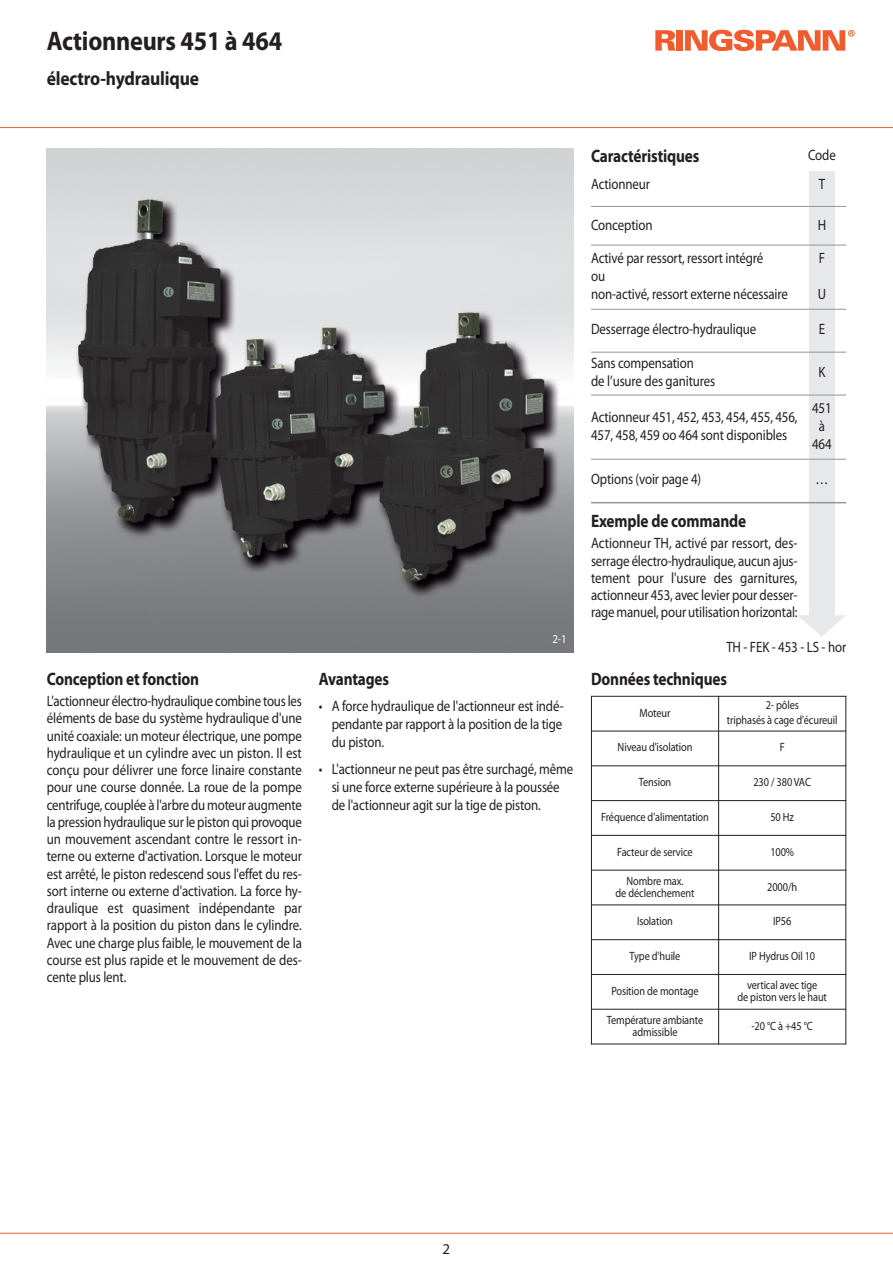
<style>
.page{position:relative;width:893px;height:1263px;background:#fff}
.page>*{position:absolute;margin:0;border:0;box-sizing:border-box;transform-origin:0 0}
.t1{font:700 27px "Myriad Pro";letter-spacing:-.01em;color:#231f20;scale:.9 1}
.t2{font:700 19.5px "Myriad Pro";letter-spacing:-.01em;color:#231f20;scale:.9 1}
.t3{font:700 18px "Myriad";letter-spacing:-.01em;color:#231f20;scale:.85 1}
.t4{font:700 18px "Myriad Pro";letter-spacing:-.01em;color:#231f20;scale:.85 1}
.t5{font:15px/17.2px "Myriad Pro";letter-spacing:-.01em;color:#231f20;scale:.86 1}
.t6{font:15px "Myriad Pro";letter-spacing:-.01em;color:#231f20}
.t7{font:12px/12px "Myriad Pro";letter-spacing:-.01em;color:#231f20;text-align:center;scale:.86 1}
.t8{font:12px "Myriad";color:#fff;scale:.9 1}
</style>
<div class="page">
<svg style="left:655px;top:30px;width:20px;height:21px"></svg>
<div style="left:677px;top:30px;width:6px;height:21px;background:#f15b2e"></div>
<svg style="left:685px;top:30px;width:170px;height:21px"></svg>
<hr style="left:0;top:127px;width:893px;height:1px;background:#f15b2e">
<hr style="left:0;top:1233px;width:893px;height:1px;background:#f15b2e">
<img style="left:47px;top:149px;width:527px;height:504px">
<div style="left:809px;top:171px;width:25px;height:450px;background:#e7e8e9"></div>
<svg style="left:798px;top:615px;width:48px;height:21px"></svg>
<hr style="left:591px;top:206px;width:255px;height:1px;background:#939598">
<hr style="left:591px;top:245px;width:255px;height:1px;background:#939598">
<hr style="left:591px;top:309px;width:255px;height:1px;background:#939598">
<hr style="left:591px;top:352px;width:255px;height:1px;background:#939598">
<hr style="left:591px;top:395px;width:255px;height:1px;background:#939598">
<hr style="left:591px;top:459px;width:255px;height:1px;background:#939598">
<hr style="left:591px;top:502px;width:255px;height:1px;background:#939598">
<hr style="left:591px;top:696px;width:1px;height:348px;background:#231f20">
<hr style="left:718px;top:696px;width:1px;height:348px;background:#231f20">
<hr style="left:845px;top:696px;width:1px;height:348px;background:#231f20">
<hr style="left:591px;top:696px;width:255px;height:1px;background:#231f20">
<hr style="left:591px;top:731px;width:255px;height:1px;background:#231f20">
<hr style="left:591px;top:765px;width:255px;height:1px;background:#231f20">
<hr style="left:591px;top:800px;width:255px;height:1px;background:#231f20">
<hr style="left:591px;top:835px;width:255px;height:1px;background:#231f20">
<hr style="left:591px;top:870px;width:255px;height:1px;background:#231f20">
<hr style="left:591px;top:904px;width:255px;height:1px;background:#231f20">
<hr style="left:591px;top:939px;width:255px;height:1px;background:#231f20">
<hr style="left:591px;top:974px;width:255px;height:1px;background:#231f20">
<hr style="left:591px;top:1009px;width:255px;height:1px;background:#231f20">
<hr style="left:591px;top:1043px;width:255px;height:1px;background:#231f20">
<h1 class="t1" style="left:47px;top:31px;width:263px">Actionneurs 451 à 464</h1>
<h2 class="t2" style="left:47px;top:71px;width:171px">électro-hydraulique</h2>
<p class="t3" style="left:47px;top:672px;width:181px">Conception et fonction</p>
<p class="t5" style="left:47px;top:694px;width:298px;text-align:justify">L'actionneur électro-hydraulique combine tous les éléments de base du système hydraulique d'une unité coaxiale: un moteur électrique, une pompe hydraulique et un cylindre avec un piston. Il est conçu pour délivrer une force linaire constante pour une course donnée. La roue de la pompe centrifuge, couplée à l'arbre du moteur augmente la pression hydraulique sur le piston qui provoque un mouvement ascendant contre le ressort in&shy;terne ou externe d'activation. Lorsque le moteur est arrêté, le piston redescend sous l'effet du res&shy;sort interne ou externe d'activation. La force hy&shy;draulique est quasiment indépendante par rapport à la position du piston dans le cylindre.<br>Avec une charge plus faible, le mouvement de la course est plus rapide et le mouvement de des&shy;cente plus lent.</p>
<p class="t8" style="left:552px;top:634px;width:17px">2-1</p>
<p class="t3" style="left:319px;top:672px;width:84px">Avantages</p>
<p class="t5" style="left:332px;top:698px;width:271px;line-height:18px;text-align:justify;text-indent:-13px">• A force hydraulique de l'actionneur est indé&shy;pendante par rapport à la position de la tige du piston.</p>
<p class="t5" style="left:332px;top:761px;width:282px;line-height:18px;text-indent:-13px">• L'actionneur ne peut pas être surchagé, même si une force externe supérieure à la poussée de l'actionneur agit sur la tige de piston.</p>
<p class="t4" style="left:591px;top:150px;width:129px">Caractéristiques</p>
<p class="t5" style="left:808px;top:148px;width:34px">Code</p>
<p class="t5" style="left:591px;top:177px;width:70px">Actionneur</p>
<p class="t5" style="left:819px;top:177px;width:9px">T</p>
<p class="t5" style="left:591px;top:217px;width:73px">Conception</p>
<p class="t5" style="left:818px;top:217px;width:11px">H</p>
<p class="t5" style="left:591px;top:250px;width:230px;line-height:18px">Activé par ressort, ressort intégré<br>ou<br>non-activé, ressort externe nécessaire</p>
<p class="t5" style="left:819px;top:250px;width:9px">F</p>
<p class="t5" style="left:818px;top:286px;width:11px">U</p>
<p class="t5" style="left:591px;top:322px;width:194px">Desserrage électro-hydraulique</p>
<p class="t5" style="left:819px;top:322px;width:9px">E</p>
<p class="t5" style="left:591px;top:355px;width:146px;line-height:18px">Sans compensation<br>de l’usure des ganitures</p>
<p class="t5" style="left:818px;top:365px;width:10px">K</p>
<p class="t5" style="left:591px;top:409px;width:242px;line-height:18px">Actionneur 451, 452, 453, 454, 455, 456,<br>457, 458, 459 oo 464 sont disponibles</p>
<p class="t5" style="left:812px;top:400px;width:24px;line-height:18px;text-align:center">451 à<br>464</p>
<p class="t5" style="left:591px;top:472px;width:129px">Options (voir page 4)</p>
<p class="t5" style="left:815px;top:472px;width:16px">…</p>
<p class="t4" style="left:591px;top:514px;width:184px">Exemple de commande</p>
<p class="t5" style="left:591px;top:536px;width:242px;text-align:justify">Actionneur TH, activé par ressort, des&shy;serrage électro-hydraulique, aucun ajus&shy;tement pour l'usure des garnitures, actionneur 453, avec levier pour desser&shy;rage manuel, pour utilisation horizontal:</p>
<p class="t5" style="left:726px;top:639px;width:141px">TH-FEK-453-LS-hor</p>
<p class="t3" style="left:591px;top:672px;width:161px">Données techniques</p>
<p class="t7" style="left:639px;top:708px;width:38px">Moteur</p>
<p class="t7" style="left:727px;top:699px;width:130px;line-height:15px">2- pôles<br>triphasés à cage d'écureuil</p>
<p class="t7" style="left:618px;top:742px;width:89px">Niveau d'isolation</p>
<p class="t7" style="left:780px;top:742px;width:7px">F</p>
<p class="t7" style="left:639px;top:777px;width:39px">Tension</p>
<p class="t7" style="left:753px;top:777px;width:68px">230 / 380 VAC</p>
<p class="t7" style="left:601px;top:812px;width:127px">Fréquence d'alimentation</p>
<p class="t7" style="left:770px;top:812px;width:29px">50 Hz</p>
<p class="t7" style="left:617px;top:847px;width:89px">Facteur de service</p>
<p class="t7" style="left:770px;top:847px;width:29px">100%</p>
<p class="t7" style="left:615px;top:875px;width:93px">Nombre max.<br>de déclenchement</p>
<p class="t7" style="left:767px;top:881px;width:36px">2000/h</p>
<p class="t7" style="left:637px;top:916px;width:43px">Isolation</p>
<p class="t7" style="left:773px;top:916px;width:23px">IP56</p>
<p class="t7" style="left:630px;top:951px;width:61px">Type d'huile</p>
<p class="t7" style="left:749px;top:951px;width:78px">IP Hydrus Oil 10</p>
<p class="t7" style="left:611px;top:986px;width:103px">Position de montage</p>
<p class="t7" style="left:737px;top:980px;width:106px">vertical avec tige<br>de piston vers le haut</p>
<p class="t7" style="left:607px;top:1014px;width:113px">Température ambiante admissible</p>
<p class="t7" style="left:752px;top:1020px;width:73px">-20 °C à +45 °C</p>
<p class="t6" style="left:443px;top:1244px;width:9px">2</p>
</div>
